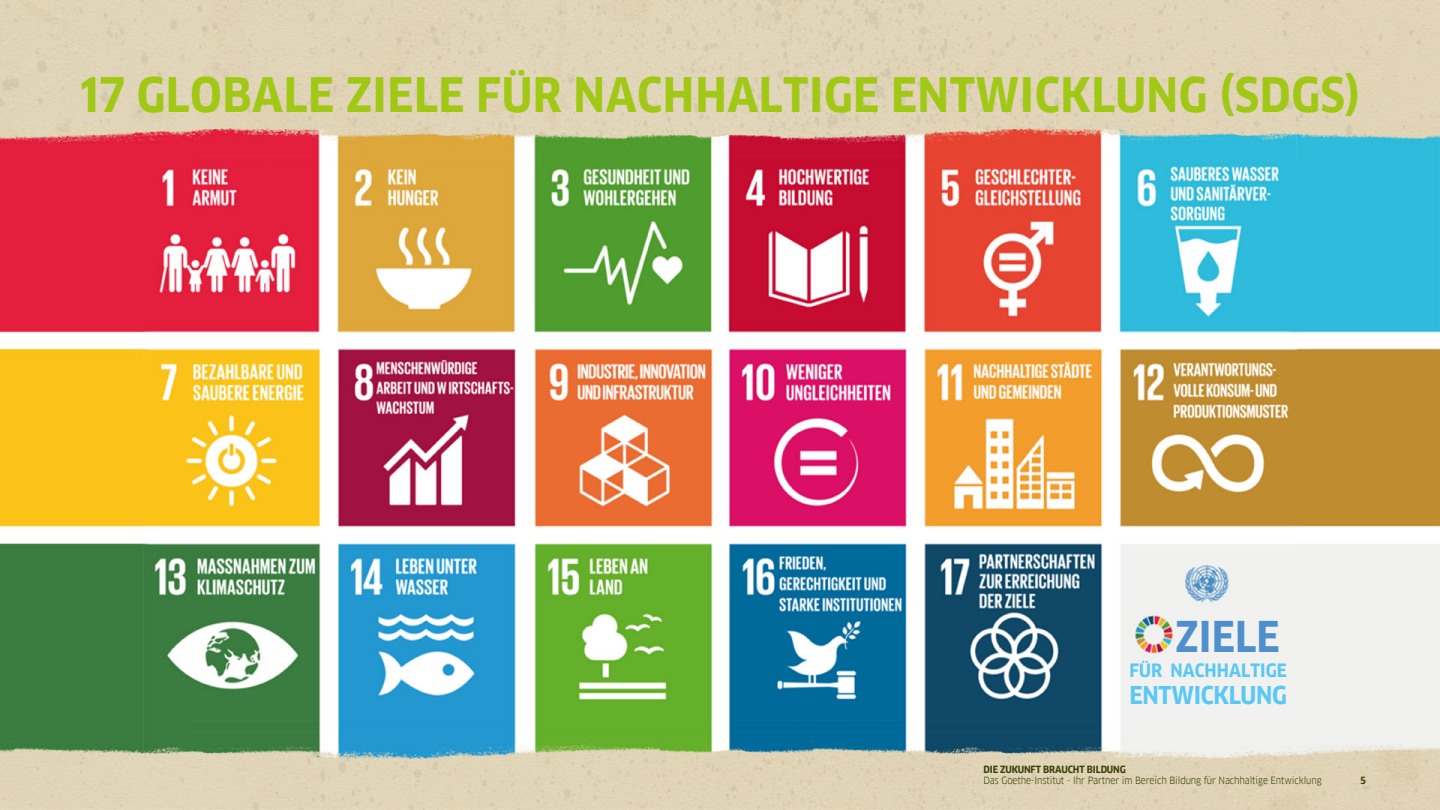
<style>
.page{position:relative;width:1440px;height:810px;background:#fff}
.page>*{position:absolute;margin:0;border:0;box-sizing:border-box;transform-origin:0 0}
.t1{font:700 46.5px "Goethe FF Clan";letter-spacing:.01em;color:#a0c814}
.t2{font:700 41.47px "Goethe FF Clan";color:#4f8fcd}
.t3{font:700 24px "Goethe FF Clan";letter-spacing:-.015em;color:#5ac8f5}
.t4{font:700 18px "Goethe FF Clan";color:#5ac8f5}
.t5{font:9.75px "Goethe FF Clan";letter-spacing:-.01em;color:#374105}
.t6{font:700 9.75px "Goethe FF Clan";letter-spacing:-.01em;color:#374105}
</style>
<div class="page">
<img style="left:0;top:0;width:1440px;height:810px">
<h1 class="t1" style="left:79px;top:68px;width:1283px">17 GLOBALE ZIELE FÜR NACHHALTIGE ENTWICKLUNG (SDGS)</h1>
<h2 class="t2" style="left:1176px;top:613px;width:106px">ZIELE</h2>
<h3 class="t4" style="left:1130px;top:660px;width:159px">FÜR NACHHALTIGE</h3>
<h3 class="t3" style="left:1130px;top:681px;width:159px">ENTWICKLUNG</h3>
<p class="t6" style="left:983px;top:763px;width:144px">DIE ZUKUNFT BRAUCHT BILDUNG</p>
<p class="t5" style="left:983px;top:775px;width:340px">Das Goethe-Institut - Ihr Partner im Bereich Bildung für Nachhaltige Entwicklung</p>
<p class="t6" style="left:1361px;top:775px;width:7px">5</p>
</div>
